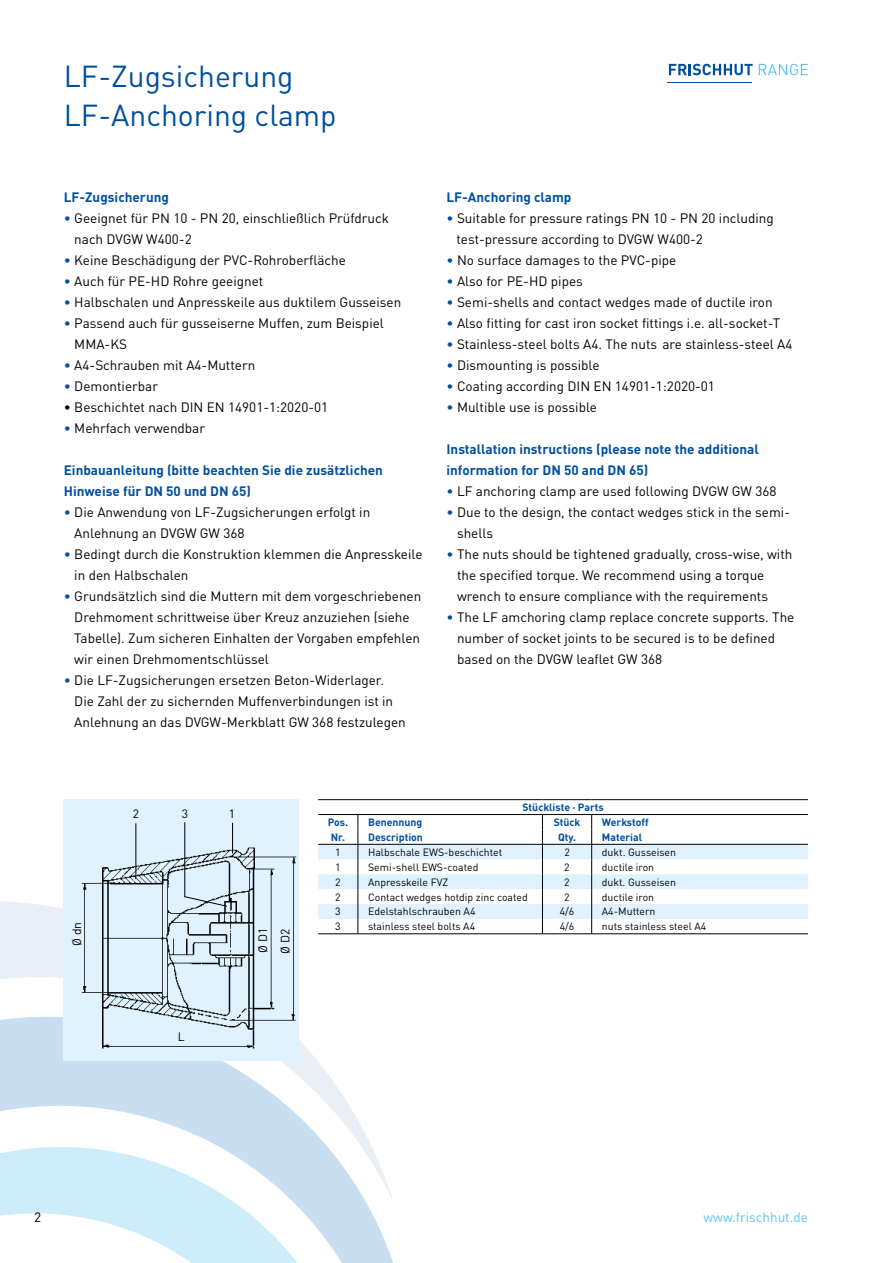
<style>
.page{position:relative;width:893px;height:1263px;background:#fff}
.page>*{position:absolute;margin:0;border:0;box-sizing:border-box;transform-origin:0 0}
.t1{font:30px/39px "DIN Pro";color:#004f9f}
.t2{font:13.5px/21px "DIN Pro";color:#000}
.t3{font:700 13.5px/21px "DIN Pro";color:#004f9f}
.t4{font:13.5px "DIN Pro";color:#5bc5f2}
.t5{font:12px/22.5px "DIN Pro";color:#000}
.t6{font:10.5px "DIN Pro";color:#000}
.t7{font:700 10.5px "DIN Pro";color:#004f9f}
.s1{color:#004f9f}
</style>
<div class="page">
<svg style="left:669px;top:64px;width:84px;height:11px"></svg>
<svg style="left:759px;top:64px;width:49px;height:11px"></svg>
<hr style="left:668px;top:82px;width:84px;height:1px;background:#004f9f">
<svg style="left:0;top:901px;width:394px;height:78px"></svg>
<svg style="left:0;top:1016px;width:349px;height:90px;fill:#c9dff1"></svg>
<svg style="left:0;top:1106px;width:393px;height:157px"></svg>
<div style="left:64px;top:799px;width:235px;height:262px;background:#dff2fd"></div>
<hr style="left:318px;top:799px;width:40px;height:1px;background:#000">
<hr style="left:358px;top:799px;width:184px;height:1px;background:#000">
<hr style="left:542px;top:799px;width:50px;height:1px;background:#000">
<hr style="left:592px;top:799px;width:216px;height:1px;background:#000">
<hr style="left:318px;top:814px;width:40px;height:1px;background:#000">
<hr style="left:358px;top:814px;width:184px;height:1px;background:#000">
<hr style="left:542px;top:814px;width:50px;height:1px;background:#000">
<hr style="left:592px;top:814px;width:216px;height:1px;background:#000">
<hr style="left:318px;top:933px;width:40px;height:1px;background:#000">
<hr style="left:358px;top:933px;width:184px;height:1px;background:#000">
<hr style="left:542px;top:933px;width:50px;height:1px;background:#000">
<hr style="left:592px;top:933px;width:216px;height:1px;background:#000">
<svg style="left:318px;top:815px;width:490px;height:118px"></svg>
<img style="left:60px;top:822px;width:243px;height:230px">
<hr style="left:232px;top:823px;width:1px;height:30px;background:#000">
<hr style="left:184px;top:822px;width:1px;height:75px;background:#000">
<hr style="left:135px;top:823px;width:1px;height:56px;background:#000">
<svg style="left:184px;top:896px;width:44px;height:11px"></svg>
<h1 class="t1" style="left:64px;top:53px;width:274px">LF-Zugsicherung<br>LF-Anchoring clamp</h1>
<p class="t3" style="left:64px;top:185px;width:107px">LF-Zugsicherung</p>
<p class="t2" style="left:74px;top:206px;width:316px;text-indent:-11px"><span class="s1">•</span> Geeignet für PN 10 - PN 20, einschließlich Prüfdruck nach DVGW W400-2</p>
<p class="t2" style="left:64px;top:248px;width:284px"><span class="s1">•</span> Keine Beschädigung der PVC-Rohroberfläche</p>
<p class="t2" style="left:64px;top:269px;width:201px"><span class="s1">•</span> Auch für PE-HD Rohre geeignet</p>
<p class="t2" style="left:64px;top:290px;width:339px"><span class="s1">•</span> Halbschalen und Anpresskeile aus duktilem Gusseisen</p>
<p class="t2" style="left:74px;top:311px;width:311px;text-indent:-11px"><span class="s1">•</span> Passend auch für gusseiserne Muffen, zum Beispiel<br>MMA-KS</p>
<p class="t2" style="left:64px;top:353px;width:193px"><span class="s1">•</span> A4-Schrauben mit A4-Muttern</p>
<p class="t2" style="left:64px;top:374px;width:96px"><span class="s1">•</span> Demontierbar</p>
<p class="t2" style="left:64px;top:395px;width:266px">• Beschichtet nach DIN EN 14901-1:2020-01</p>
<p class="t2" style="left:64px;top:416px;width:143px"><span class="s1">•</span> Mehrfach verwendbar</p>
<p class="t3" style="left:64px;top:458px;width:321px">Einbauanleitung (bitte beachten Sie die zusätzlichen<br>Hinweise für DN 50 und DN 65)</p>
<p class="t2" style="left:74px;top:500px;width:297px;text-indent:-11px"><span class="s1">•</span> Die Anwendung von LF-Zugsicherungen erfolgt in<br>Anlehnung an DVGW GW 368</p>
<p class="t2" style="left:74px;top:542px;width:350px;text-indent:-11px"><span class="s1">•</span> Bedingt durch die Konstruktion klemmen die Anpresskeile in den Halbschalen</p>
<p class="t2" style="left:74px;top:584px;width:349px;text-indent:-11px"><span class="s1">•</span> Grundsätzlich sind die Muttern mit dem vorgeschriebenen Drehmoment schrittweise über Kreuz anzuziehen (siehe Tabelle). Zum sicheren Einhalten der Vorgaben empfehlen wir einen Drehmomentschlüssel</p>
<p class="t2" style="left:74px;top:668px;width:333px;text-indent:-11px"><span class="s1">•</span> Die LF-Zugsicherungen ersetzen Beton-Widerlager.<br>Die Zahl der zu sichernden Muffenverbindungen ist in<br>Anlehnung an das DVGW-Merkblatt GW 368 festzulegen</p>
<p class="t3" style="left:446px;top:185px;width:127px">LF-Anchoring clamp</p>
<p class="t2" style="left:457px;top:206px;width:319px;text-indent:-10px"><span class="s1">•</span> Suitable for pressure ratings PN 10 - PN 20 including test-pressure according to DVGW W400-2</p>
<p class="t2" style="left:446px;top:248px;width:231px"><span class="s1">•</span> No surface damages to the PVC-pipe</p>
<p class="t2" style="left:446px;top:269px;width:138px"><span class="s1">•</span> Also for PE-HD pipes</p>
<p class="t2" style="left:446px;top:290px;width:328px"><span class="s1">•</span> Semi-shells and contact wedges made of ductile iron</p>
<p class="t2" style="left:446px;top:311px;width:335px"><span class="s1">•</span> Also fitting for cast iron socket fittings i.e. all-socket-T</p>
<p class="t2" style="left:446px;top:332px;width:347px"><span class="s1">•</span> Stainless-steel bolts A4. The nuts are stainless-steel A4</p>
<p class="t2" style="left:446px;top:353px;width:155px"><span class="s1">•</span> Dismounting is possible</p>
<p class="t2" style="left:446px;top:374px;width:270px"><span class="s1">•</span> Coating according DIN EN 14901-1:2020-01</p>
<p class="t2" style="left:446px;top:395px;width:152px"><span class="s1">•</span> Multible use is possible</p>
<p class="t3" style="left:446px;top:437px;width:314px">Installation instructions (please note the additional information for DN 50 and DN 65)</p>
<p class="t2" style="left:446px;top:479px;width:332px"><span class="s1">•</span> LF anchoring clamp are used following DVGW GW 368</p>
<p class="t2" style="left:457px;top:500px;width:335px;text-indent:-11px"><span class="s1">•</span> Due to the design, the contact wedges stick in the semi&shy;shells</p>
<p class="t2" style="left:457px;top:542px;width:337px;text-indent:-11px"><span class="s1">•</span> The nuts should be tightened gradually, cross-wise, with the specified torque. We recommend using a torque wrench to ensure compliance with the requirements</p>
<p class="t2" style="left:457px;top:605px;width:339px;text-indent:-11px"><span class="s1">•</span> The LF amchoring clamp replace concrete supports. The number of socket joints to be secured is to be defined based on the DVGW leaflet GW 368</p>
<p class="t5" style="left:64px;top:946px;width:26px;rotate:-90deg">Ø dn</p>
<p class="t5" style="left:133px;top:801px;width:8px">2</p>
<p class="t5" style="left:182px;top:801px;width:8px">3</p>
<p class="t5" style="left:229px;top:801px;width:8px">1</p>
<p class="t5" style="left:178px;top:1024px;width:8px">L</p>
<p class="t5" style="left:250px;top:953px;width:27px;rotate:-90deg">Ø D1<br>Ø D2</p>
<p class="t7" style="left:522px;top:798px;width:83px">Stückliste · Parts</p>
<p class="t7" style="left:328px;top:813px;width:22px">Pos.</p>
<p class="t7" style="left:368px;top:813px;width:56px">Benennung</p>
<p class="t7" style="left:554px;top:813px;width:28px">Stück</p>
<p class="t7" style="left:602px;top:813px;width:48px">Werkstoff</p>
<p class="t7" style="left:331px;top:828px;width:94px">Nr. Description</p>
<p class="t7" style="left:558px;top:828px;width:20px">Qty.</p>
<p class="t7" style="left:602px;top:828px;width:42px">Material</p>
<p class="t6" style="left:335px;top:844px;width:7px">1</p>
<p class="t6" style="left:368px;top:844px;width:136px">Halbschale EWS-beschichtet</p>
<p class="t6" style="left:564px;top:844px;width:7px">2</p>
<p class="t6" style="left:602px;top:844px;width:76px">dukt. Gusseisen</p>
<p class="t6" style="left:335px;top:859px;width:7px">1</p>
<p class="t6" style="left:368px;top:859px;width:112px">Semi-shell EWS-coated</p>
<p class="t6" style="left:564px;top:859px;width:7px">2</p>
<p class="t6" style="left:602px;top:859px;width:54px">ductile iron</p>
<p class="t6" style="left:335px;top:874px;width:7px">2</p>
<p class="t6" style="left:368px;top:874px;width:82px">Anpresskeile FVZ</p>
<p class="t6" style="left:564px;top:874px;width:7px">2</p>
<p class="t6" style="left:602px;top:874px;width:76px">dukt. Gusseisen</p>
<p class="t6" style="left:335px;top:888px;width:7px">2</p>
<p class="t6" style="left:368px;top:888px;width:161px">Contact wedges hotdip zinc coated</p>
<p class="t6" style="left:564px;top:888px;width:7px">2</p>
<p class="t6" style="left:602px;top:888px;width:54px">ductile iron</p>
<p class="t6" style="left:335px;top:903px;width:7px">3</p>
<p class="t6" style="left:368px;top:903px;width:109px">Edelstahlschrauben A4</p>
<p class="t6" style="left:560px;top:903px;width:16px">4/6</p>
<p class="t6" style="left:602px;top:903px;width:55px">A4-Muttern</p>
<p class="t6" style="left:335px;top:918px;width:7px">3</p>
<p class="t6" style="left:368px;top:918px;width:109px">stainless steel bolts A4</p>
<p class="t6" style="left:560px;top:918px;width:16px">4/6</p>
<p class="t6" style="left:602px;top:918px;width:106px">nuts stainless steel A4</p>
<p class="t2" style="left:34px;top:1205px;width:9px">2</p>
<p class="t4" style="left:703px;top:1207px;width:106px">www.frischhut.de</p>
</div>
